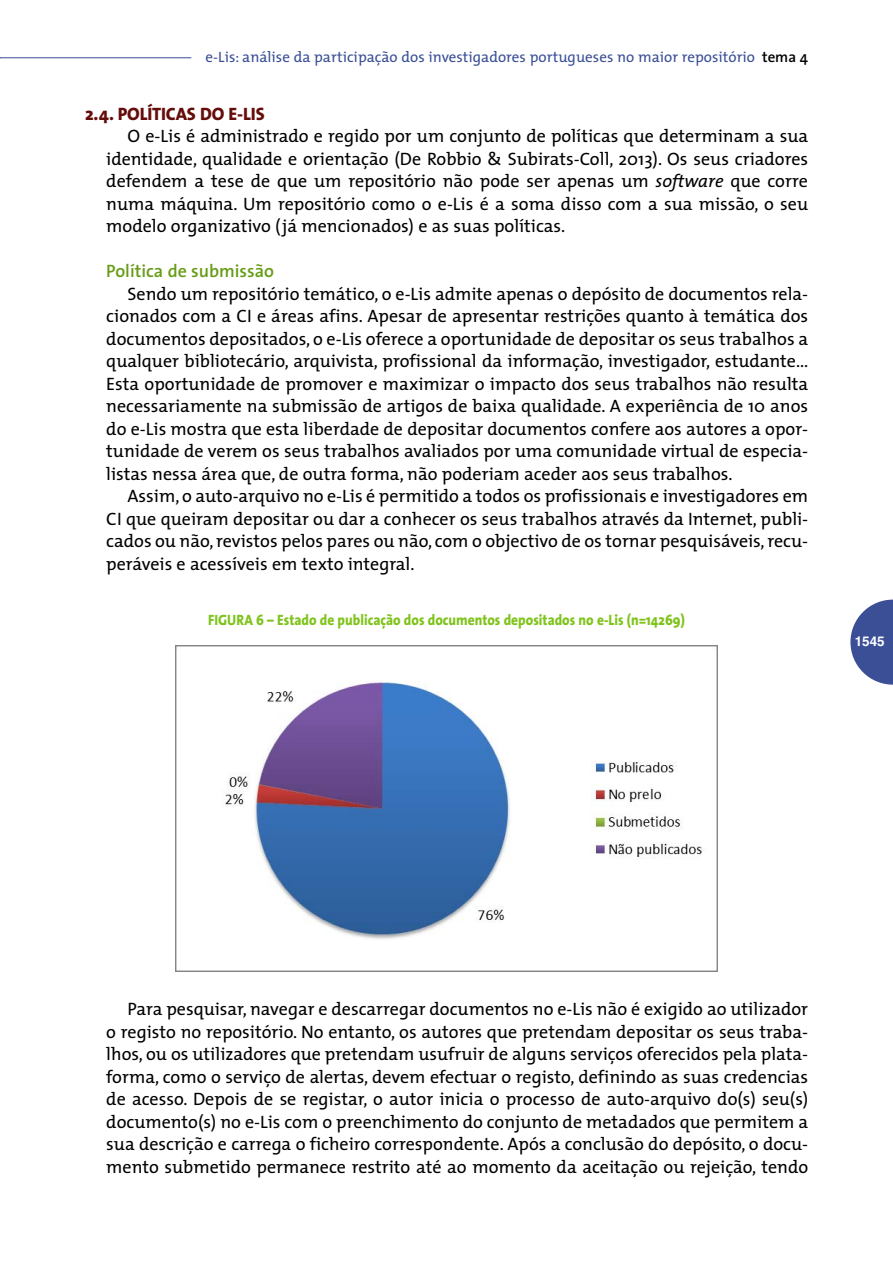
<style>
.page{position:relative;width:893px;height:1263px;background:#fff}
.page>*{position:absolute;margin:0;border:0;box-sizing:border-box;transform-origin:0 0}
.t1{font:18px/22.5px "The Mix";color:#000;text-align:justify}
.t2{font:800 18px "The Sans";letter-spacing:-.005em;color:#650d0b}
.t3{font:600 18px "The Sans";color:#679c16}
.t4{font:15px "The Mix";letter-spacing:.005em;color:#3a4f96}
.t5{font:800 15px "The Sans";color:#80c31c;scale:.9 1}
.t6{font:700 13.5px "Helvetica";color:#fff}
.s1{font-family:"The Sans";font-weight:600;color:#000}
.s2{font-style:italic}
</style>
<div class="page">
<hr style="left:0;top:57px;width:191px;height:1px;background:#3a4f96">
<svg style="left:850px;top:600px;width:43px;height:85px"></svg>
<img style="left:176px;top:646px;width:541px;height:325px">
<p class="t4" style="left:206px;top:52px;width:604px">e-Lis: análise da participação dos investigadores portugueses no maior repositório <span class="s1">tema 4</span></p>
<p class="t2" style="left:85px;top:107px;width:181px">2.4. POLÍTICAS DO E-LIS</p>
<p class="t1" style="left:106px;top:127px;width:703px;text-indent:21px">O e-Lis é administrado e regido por um conjunto de políticas que determinam a sua identidade, qualidade e orientação (De Robbio &amp; Subirats-Coll, 2013). Os seus criadores defendem a tese de que um repositório não pode ser apenas um <span class="s2">software</span> que corre numa máquina. Um repositório como o e-Lis é a soma disso com a sua missão, o seu modelo organizativo (já mencionados) e as suas políticas.</p>
<p class="t3" style="left:106px;top:264px;width:169px">Política de submissão</p>
<p class="t1" style="left:106px;top:285px;width:703px;text-indent:21px">Sendo um repositório temático, o e-Lis admite apenas o depósito de documentos rela&shy;cionados com a CI e áreas afins. Apesar de apresentar restrições quanto à temática dos documentos depositados, o e-Lis oferece a oportunidade de depositar os seus trabalhos a qualquer bibliotecário, arquivista, profissional da informação, investigador, estudante...<br>Esta oportunidade de promover e maximizar o impacto dos seus trabalhos não resulta necessariamente na submissão de artigos de baixa qualidade. A experiência de 10 anos do e-Lis mostra que esta liberdade de depositar documentos confere aos autores a opor&shy;tunidade de verem os seus trabalhos avaliados por uma comunidade virtual de especia&shy;listas nessa área que, de outra forma, não poderiam aceder aos seus trabalhos.</p>
<p class="t1" style="left:106px;top:487px;width:703px;text-indent:21px">Assim, o auto-arquivo no e-Lis é permitido a todos os profissionais e investigadores em CI que queiram depositar ou dar a conhecer os seus trabalhos através da Internet, publi&shy;cados ou não, revistos pelos pares ou não, com o objectivo de os tornar pesquisáveis, recu&shy;peráveis e acessíveis em texto integral.</p>
<p class="t5" style="left:208px;top:614px;width:531px">FIGURA 6 – Estado de publicação dos documentos depositados no e-Lis (n=14269)</p>
<p class="t6" style="left:855px;top:633px;width:32px">1545</p>
<p class="t1" style="left:106px;top:1000px;width:703px;text-indent:21px">Para pesquisar, navegar e descarregar documentos no e-Lis não é exigido ao utilizador o registo no repositório. No entanto, os autores que pretendam depositar os seus traba&shy;lhos, ou os utilizadores que pretendam usufruir de alguns serviços oferecidos pela plata&shy;forma, como o serviço de alertas, devem efectuar o registo, definindo as suas credencias de acesso. Depois de se registar, o autor inicia o processo de auto-arquivo do(s) seu(s) documento(s) no e-Lis com o preenchimento do conjunto de metadados que permitem a sua descrição e carrega o ficheiro correspondente. Após a conclusão do depósito, o docu&shy;mento submetido permanece restrito até ao momento da aceitação ou rejeição, tendo</p>
</div>
